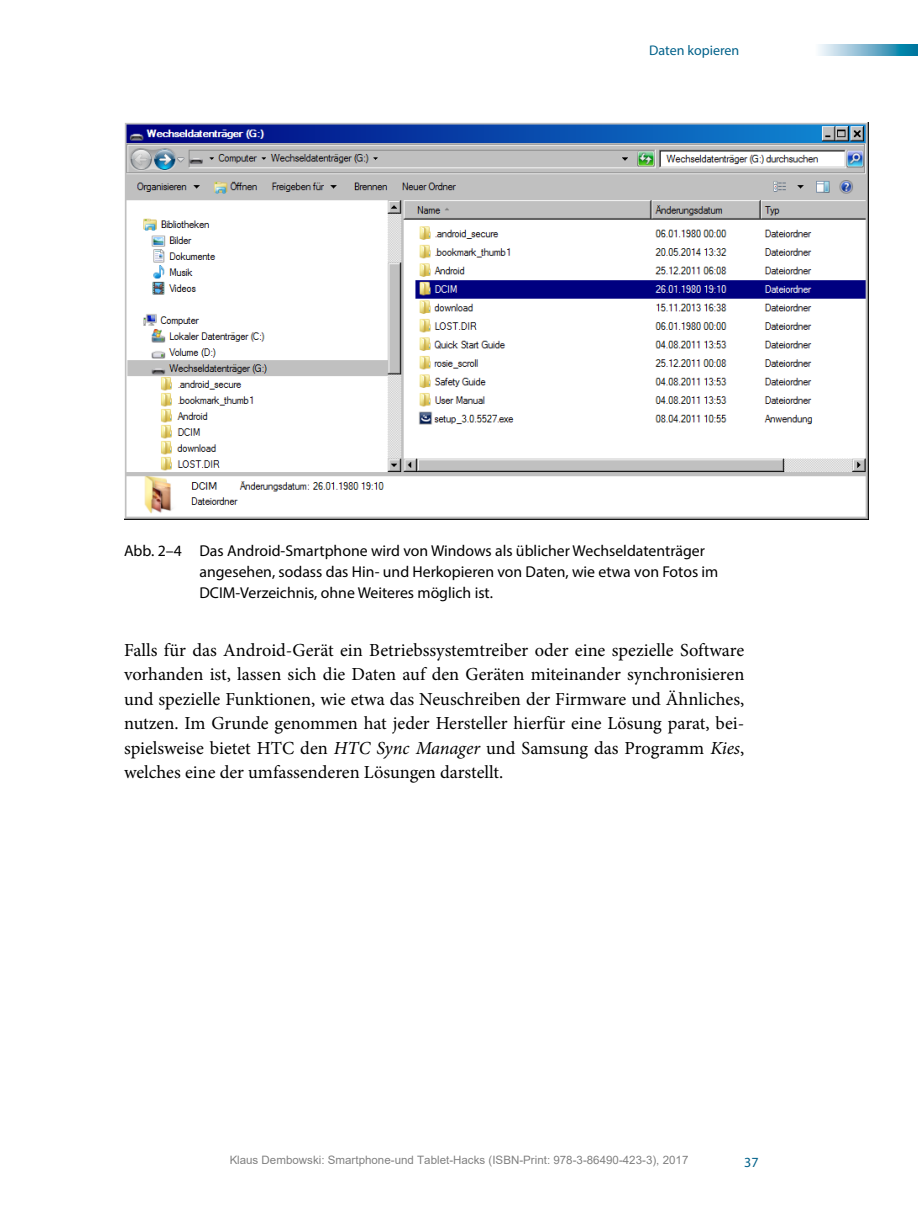
<style>
.page{position:relative;width:918px;height:1216px;background:#fff}
.page>*{position:absolute;margin:0;border:0;box-sizing:border-box;transform-origin:0 0}
.Fließtext_ohne_Einzu{font:18.38px/24.5px "Minion Pro";color:#000;text-align:justify}
.t1{font:15.75px/21px "Myriad Pro";color:#000}
.t2{font:14px "Myriad Pro";color:#00618a}
.t3{font:11.55px "Arial";color:rgb(0 0 0/.5)}
.s1{font-style:italic}
</style>
<div class="page">
<svg style="left:818px;top:45px;width:100px;height:10px"></svg>
<img style="left:124px;top:123px;width:744px;height:396px">
<p class="t2" style="left:649px;top:42px;width:92px">Daten kopieren</p>
<p class="t1" style="left:199px;top:540px;width:520px;text-indent:-75px">Abb. 2–4 Das Android-Smartphone wird von Windows als üblicher Wechseldatenträger angesehen, sodass das Hin- und Herkopieren von Daten, wie etwa von Fotos im<br>DCIM-Verzeichnis, ohne Weiteres möglich ist.</p>
<p class="Fließtext_ohne_Einzu" style="left:124px;top:638px;width:622px">Falls für das Android-Gerät ein Betriebssystemtreiber oder eine spezielle Software vorhanden ist, lassen sich die Daten auf den Geräten miteinander synchronisieren und spezielle Funktionen, wie etwa das Neuschreiben der Firmware und Ähnliches, nutzen. Im Grunde genommen hat jeder Hersteller hierfür eine Lösung parat, bei&shy;spielsweise bietet HTC den <span class="s1">HTC Sync Manager</span> und Samsung das Programm <span class="s1">Kies</span>, welches eine der umfassenderen Lösungen darstellt.</p>
<p class="t3" style="left:229px;top:1151px;width:460px">Klaus Dembowski: Smartphone-und Tablet-Hacks (ISBN-Print: 978-3-86490-423-3), 2017</p>
<p class="t2" style="left:744px;top:1153px;width:16px">37</p>
</div>
